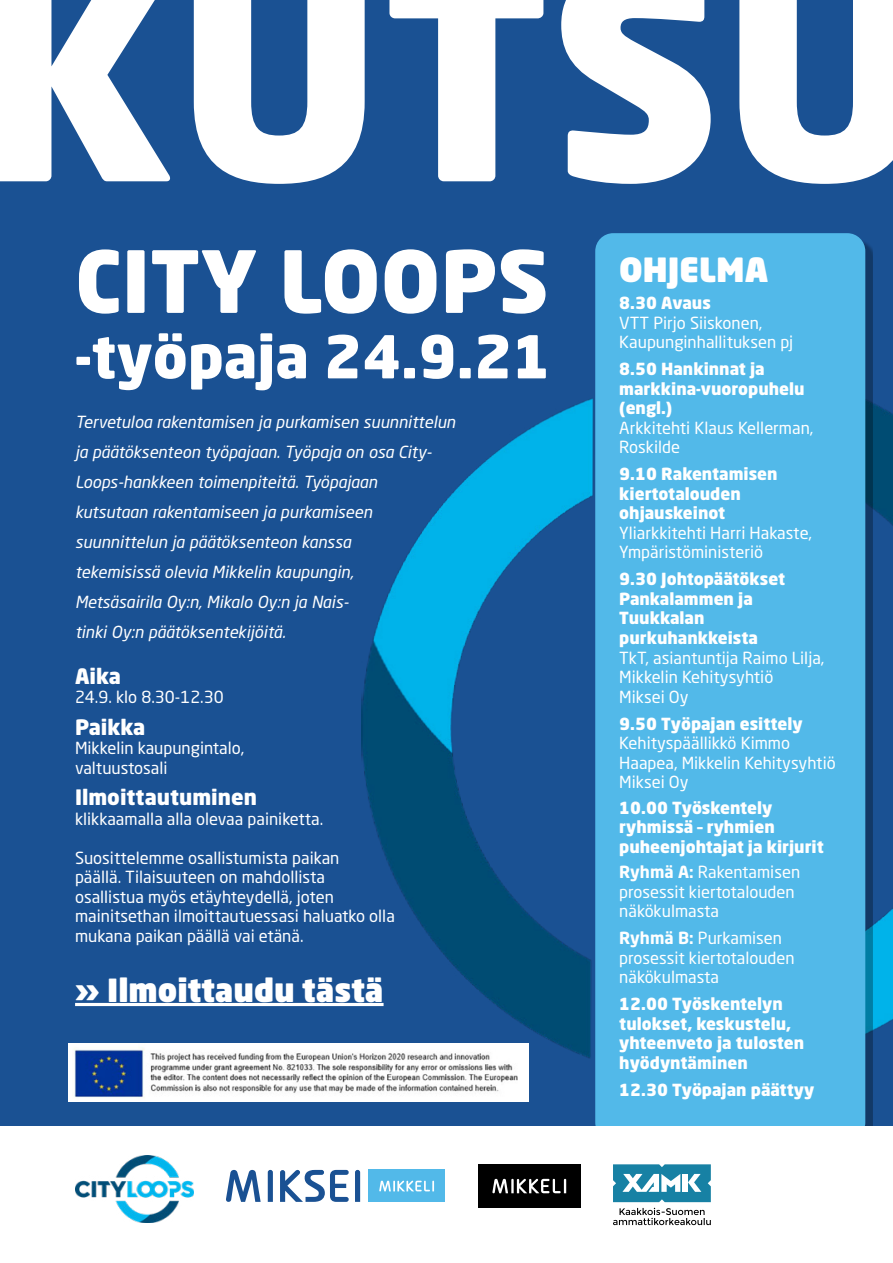
<style>
.page{position:relative;width:893px;height:1263px;background:#fff}
.page>*{position:absolute;margin:0;border:0;box-sizing:border-box;transform-origin:0 0}
.t1{font:900 282.45px "Neo Sans W1 G";color:#fff}
.t2{font:900 84.45px "Neo Sans W1 G";color:#fff}
.t3{font:900 58.2px "Neo Sans W1 G";color:#fff}
.t4{font:900 33px "Neo Sans W1 G";color:#fff}
.t5{font:900 31.5px "Neo Sans W1 G";color:#fff}
.ohjelma{font:900 21px "Neo Sans W1 G";color:#fff}
.ohjelma-2{font:16.5px/19.5px "Neo Sans W1 G";color:#fff}
.t6{font:900 16.5px/19.5px "Neo Sans W1 G";color:#fff}
.t7{font:italic 16.5px/30px "Neo Sans W1 G";color:#fff}
.s1{font-weight:900}
.s2{font-weight:400}
.s3{font-weight:700}
</style>
<div class="page">
<div style="left:0;top:0;width:893px;height:1125px;background:#1a5193"></div>
<img style="left:813px;top:233px;width:80px;height:893px">
<img style="left:358px;top:233px;width:271px;height:893px">
<hr style="left:75px;top:1003px;width:309px;height:3px;background:#fff">
<div style="left:368px;top:1170px;width:77px;height:32px;background:#52b9e9"></div>
<svg style="left:379px;top:1181px;width:55px;height:10px"></svg>
<svg style="left:226px;top:1170px;width:35px;height:32px"></svg>
<svg style="left:268px;top:1170px;width:5px;height:32px"></svg>
<svg style="left:355px;top:1170px;width:5px;height:32px"></svg>
<svg style="left:280px;top:1170px;width:69px;height:32px"></svg>
<div style="left:68px;top:1042px;width:461px;height:59px;background:#fff"></div>
<div style="left:601px;top:239px;width:271px;height:886px;background:#000;opacity:.3"></div>
<svg style="left:595px;top:234px;width:270px;height:891px;background:#50b5e6"></svg>
<img style="left:75px;top:1156px;width:118px;height:67px">
<svg style="left:613px;top:1164px;width:98px;height:38px"></svg>
<svg style="left:613px;top:1208px;width:98px;height:17px"></svg>
<div style="left:478px;top:1164px;width:103px;height:43px;background:#000"></div>
<svg style="left:492px;top:1179px;width:74px;height:14px"></svg>
<img style="left:74px;top:1047px;width:444px;height:51px">
<p class="t1" style="left:-25px;top:-108px;width:954px">KUTSU</p>
<p class="t2" style="left:75px;top:226px;width:475px">CITY LOOPS</p>
<p class="t3" style="left:75px;top:319px;width:478px">-työpaja 24.9.21</p>
<p class="t7" style="left:75px;top:406px;width:382px">Tervetuloa rakentamisen ja purkamisen suunnittelun ja päätöksenteon työpajaan. Työpaja on osa City-Loops-hankkeen toimenpiteitä. Työpajaan<br>kutsutaan rakentamiseen ja purkamiseen suunnittelun ja päätöksenteon kanssa<br>tekemisissä olevia Mikkelin kaupungin,<br>Metsäsairila Oy:n, Mikalo Oy:n ja Nais-<br>tinki Oy:n päätöksentekijöitä.</p>
<p class="ohjelma" style="left:75px;top:662px;width:47px">Aika</p>
<p class="ohjelma-2" style="left:75px;top:687px;width:150px">24.9. klo 8.30-12.30</p>
<p class="ohjelma" style="left:75px;top:713px;width:72px">Paikka</p>
<p class="ohjelma-2" style="left:75px;top:738px;width:171px">Mikkelin kaupungintalo, valtuustosali</p>
<p class="ohjelma" style="left:75px;top:784px;width:184px">Ilmoittautuminen</p>
<p class="ohjelma-2" style="left:75px;top:809px;width:250px">klikkaamalla alla olevaa painiketta.</p>
<p class="ohjelma-2" style="left:75px;top:848px;width:321px">Suosittelemme osallistumista paikan<br>päällä. Tilaisuuteen on mahdollista osallistua myös etäyhteydellä, joten mainitsethan ilmoittautuessasi haluatko olla mukana paikan päällä vai etänä.</p>
<p class="t5" style="left:75px;top:969px;width:310px">» Ilmoittaudu tästä</p>
<p class="t4" style="left:619px;top:248px;width:151px">OHJELMA</p>
<p class="ohjelma-2" style="left:619px;top:293px;width:176px"><span class="s1">8.30 Avaus<br></span>VTT Pirjo Siiskonen,<br>Kaupunginhallituksen pj</p>
<p class="t6" style="left:619px;top:359px;width:196px">8.50 Hankinnat ja markkina-vuoropuhelu (engl.)<br><span class="s2">Arkkitehti Klaus Kellerman,<br>Roskilde</span></p>
<p class="ohjelma-2" style="left:619px;top:464px;width:194px"><span class="s1">9.10 Rakentamisen kiertotalouden ohjauskeinot<br></span>Yliarkkitehti Harri Hakaste,<br>Ympäristöministeriö</p>
<p class="t6" style="left:619px;top:569px;width:207px">9.30 Johtopäätökset<br>Pankalammen ja<br>Tuukkalan purkuhankkeista<br><span class="s2">TkT, asiantuntija Raimo Lilja,<br>Mikkelin Kehitysyhtiö<br>Miksei Oy</span></p>
<p class="ohjelma-2" style="left:619px;top:713px;width:218px"><span class="s1">9.50 Työpajan esittely<br></span>Kehityspäällikkö Kimmo<br>Haapea, Mikkelin Kehitysyhtiö<br>Miksei Oy</p>
<p class="t6" style="left:619px;top:797px;width:206px">10.00 Työskentely ryhmissä – ryhmien puheenjohtajat ja kirjurit</p>
<p class="ohjelma-2" style="left:619px;top:862px;width:182px"><span class="s3">Ryhmä A:</span> Rakentamisen prosessit kiertotalouden näkökulmasta</p>
<p class="ohjelma-2" style="left:619px;top:928px;width:177px"><span class="s3">Ryhmä B:</span> Purkamisen prosessit kiertotalouden näkökulmasta</p>
<p class="t6" style="left:619px;top:994px;width:186px">12.00 Työskentelyn tulokset, keskustelu, yhteenveto ja tulosten hyödyntäminen</p>
<p class="t6" style="left:619px;top:1079px;width:197px">12.30 Työpajan päättyy</p>
</div>
